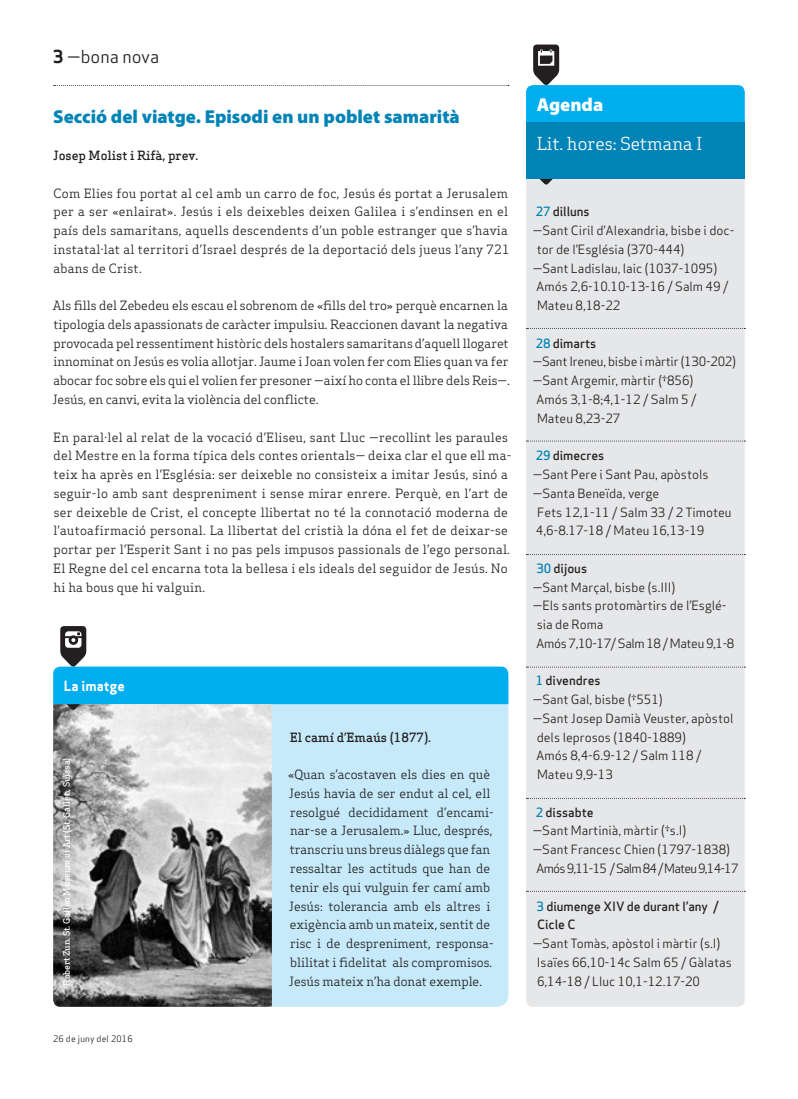
<style>
.page{position:relative;width:798px;height:1099px;background:#fff}
.page>*{position:absolute;margin:0;border:0;box-sizing:border-box;transform-origin:0 0}
.Titular_Petit{font:900 18.75px "Myriad Pro";color:#0083b6}
.Titular_Secció{font:900 18.75px "Myriad Pro";color:#fff}
.Subtitol_Secció{font:17.5px "Apex Serif";color:#fff}
.Capçalera{font:17.5px "Apex Sans Book T";color:#231f20}
.Titular_Secció_Petit{font:13.75px "Apex Sans Bold T";color:#fff}
.Text_General{font:12.5px/18.8px "Apex Serif";letter-spacing:.02em;color:#231f20}
.Text_General-2{font:12.5px/18.8px "Apex Serif";color:#231f20}
.Text_General-3{font:12.5px/18.8px "Apex Sans Book T";color:#231f20}
.Text_General-4{font:12.5px/18.8px "Apex Sans Medium T";color:#231f20}
.Text_General-5{font:12.5px "Apex Sans Book T";letter-spacing:-.02em;color:#231f20}
.Text_General-6{font:12.5px "Apex Sans Book T";letter-spacing:-.06em;color:#231f20}
.Text_General-7{font:12.5px "Apex Sans Book T";letter-spacing:-.03em;color:#231f20}
.Autors{font:500 12.5px "Apex Serif";color:#231f20}
.Text_General-8{font:500 12.5px "Apex Serif";color:#231f20}
.Peus_fotos{font:500 8.75px "Apex Serif";letter-spacing:-.015em;color:#fff}
.Data_Peu{font:8.75px "Apex Sans Book T";letter-spacing:.02em;color:#231f20}
.s1{font-family:"Apex Sans Bold T"}
.s2{color:#0083b6}
</style>
<div class="page">
<div style="left:526px;top:179px;width:218px;height:827px;background:#e6e7e9"></div>
<svg style="left:526px;top:328px;width:219px;height:1px"></svg>
<svg style="left:526px;top:554px;width:219px;height:1px"></svg>
<svg style="left:526px;top:666px;width:219px;height:1px"></svg>
<svg style="left:526px;top:440px;width:219px;height:1px"></svg>
<svg style="left:526px;top:798px;width:219px;height:1px"></svg>
<svg style="left:526px;top:890px;width:219px;height:1px"></svg>
<svg style="left:54px;top:85px;width:454px;height:1px"></svg>
<div style="left:526px;top:123px;width:218px;height:56px;background:#0083b6"></div>
<svg style="left:526px;top:45px;width:218px;height:78px"></svg>
<svg style="left:539px;top:179px;width:13px;height:6px"></svg>
<div style="left:53px;top:666px;width:455px;height:340px;background:#c6eafa;border-radius:11px"></div>
<img style="left:53px;top:710px;width:219px;height:296px">
<svg style="left:53px;top:626px;width:455px;height:84px"></svg>
<p class="Capçalera" style="left:53px;top:46px;width:107px"><span class="s1">3</span> —bona nova</p>
<p class="Titular_Petit" style="left:53px;top:104px;width:408px">Secció del viatge. Episodi en un poblet samarità</p>
<p class="Autors" style="left:53px;top:148px;width:146px">Josep Molist i Rifà, prev.</p>
<p class="Text_General" style="left:53px;top:183px;width:457px">Com Elies fou portat al cel amb un carro de foc, Jesús és portat a Jerusalem per a ser «enlairat». Jesús i els deixebles deixen Galilea i s’endinsen en el país dels samaritans, aquells descendents d’un poble estranger que s’havia instatal·lat al territori d’Israel després de la deportació dels jueus l’any 721 abans de Crist.</p>
<p class="Text_General-2" style="left:52px;top:296px;width:459px">Als fills del Zebedeu els escau el sobrenom de «fills del tro» perquè encarnen la tipologia dels apassionats de caràcter impulsiu. Reaccionen davant la negativa provocada pel ressentiment històric dels hostalers samaritans d’aquell llogaret innominat on Jesús es volia allotjar. Jaume i Joan volen fer com Elies quan va fer abocar foc sobre els qui el volien fer presoner —així ho conta el llibre dels Reis—.<br>Jesús, en canvi, evita la violència del conflicte.</p>
<p class="Text_General" style="left:53px;top:427px;width:459px">En paral·lel al relat de la vocació d’Eliseu, sant Lluc —recollint les paraules del Mestre en la forma típica dels contes orientals— deixa clar el que ell ma&shy;teix ha après en l’Església: ser deixeble no consisteix a imitar Jesús, sinó a seguir-lo amb sant despreniment i sense mirar enrere. Perquè, en l’art de ser deixeble de Crist, el concepte llibertat no té la connotació moderna de l’autoafirmació personal. La llibertat del cristià la dóna el fet de deixar-se portar per l’Esperit Sant i no pas pels impusos passionals de l’ego personal.<br>El Regne del cel encarna tota la bellesa i els ideals del seguidor de Jesús. No hi ha bous que hi valguin.</p>
<p class="Titular_Secció_Petit" style="left:64px;top:677px;width:62px">La imatge</p>
<p class="Peus_fotos" style="left:61px;top:985px;width:229px;rotate:-90deg">Robert Zun. St. Gallen Museum of Art (St. Gallen, Suïssa)</p>
<p class="Data_Peu" style="left:53px;top:1032px;width:81px">26 de juny del 2016</p>
<p class="Text_General-8" style="left:290px;top:729px;width:143px">El camí d’Emaús (1877).</p>
<p class="Text_General-2" style="left:288px;top:765px;width:207px">«Quan s’acostaven els dies en què Jesús havia de ser endut al cel, ell resolgué decididament d’encami&shy;nar-se a Jerusalem.» Lluc, després, transcriu uns breus diàlegs que fan ressaltar les actituds que han de tenir els qui vulguin fer camí amb Jesús: tolerancia amb els altres i exigència amb un mateix, sentit de risc i de despreniment, responsa&shy;blilitat i fidelitat als compromisos.</p>
<p class="Text_General-2" style="left:289px;top:971px;width:195px">Jesús mateix n’ha donat exemple.</p>
<p class="Titular_Secció" style="left:536px;top:92px;width:68px">Agenda</p>
<p class="Subtitol_Secció" style="left:536px;top:133px;width:167px">Lit. hores: Setmana I</p>
<p class="Text_General-4" style="left:535px;top:202px;width:55px"><span class="s2">27</span> dilluns</p>
<p class="Text_General-3" style="left:536px;top:221px;width:199px;text-indent:-4px">—Sant Ciril d’Alexandria, bisbe i doc&shy;tor de l’Església (370-444)</p>
<p class="Text_General-3" style="left:532px;top:258px;width:186px">—Sant Ladislau, laic (1037-1095)</p>
<p class="Text_General-3" style="left:536px;top:277px;width:193px">Amós 2,6-10.10-13-16 / Salm 49 /<br>Mateu 8,18-22</p>
<p class="Text_General-4" style="left:535px;top:333px;width:62px"><span class="s2">28</span> dimarts</p>
<p class="Text_General-5" style="left:532px;top:354px;width:205px">—Sant Ireneu, bisbe i màrtir (130-202)</p>
<p class="Text_General-3" style="left:532px;top:371px;width:162px">—Sant Argemir, màrtir (†856)</p>
<p class="Text_General-3" style="left:536px;top:390px;width:162px">Amós 3,1-8;4,1-12 / Salm 5 /</p>
<p class="Text_General-3" style="left:537px;top:408px;width:85px">Mateu 8,23-27</p>
<p class="Text_General-4" style="left:535px;top:446px;width:70px"><span class="s2">29</span> dimecres</p>
<p class="Text_General-3" style="left:532px;top:465px;width:177px">—Sant Pere i Sant Pau, apòstols</p>
<p class="Text_General-3" style="left:532px;top:483px;width:128px">—Santa Beneïda, verge</p>
<p class="Text_General-3" style="left:535px;top:502px;width:197px">Fets 12,1-11 / Salm 33 / 2 Timoteu<br>4,6-8.17-18 / Mateu 16,13-19</p>
<p class="Text_General-4" style="left:536px;top:558px;width:52px"><span class="s2">30</span> dijous</p>
<p class="Text_General-3" style="left:532px;top:577px;width:144px">—Sant Marçal, bisbe (s.III)</p>
<p class="Text_General-3" style="left:536px;top:596px;width:191px;text-indent:-4px">—Els sants protomàrtirs de l’Esglé&shy;sia de Roma</p>
<p class="Text_General-7" style="left:536px;top:635px;width:200px">Amós 7,10-17/ Salm 18 / Mateu 9,1-8</p>
<p class="Text_General-4" style="left:535px;top:671px;width:66px"><span class="s2">1</span> divendres</p>
<p class="Text_General-3" style="left:532px;top:690px;width:131px">—Sant Gal, bisbe (†551)</p>
<p class="Text_General-3" style="left:536px;top:708px;width:198px;text-indent:-4px">—Sant Josep Damià Veuster, apòstol dels leprosos (1840-1889)</p>
<p class="Text_General-3" style="left:536px;top:746px;width:166px">Amós 8,4-6.9-12 / Salm 118 /</p>
<p class="Text_General-3" style="left:537px;top:765px;width:77px">Mateu 9,9-13</p>
<p class="Text_General-4" style="left:535px;top:802px;width:59px"><span class="s2">2</span> dissabte</p>
<p class="Text_General-3" style="left:532px;top:821px;width:155px">—Sant Martinià, màrtir (†s.I)</p>
<p class="Text_General-3" style="left:532px;top:840px;width:199px">—Sant Francesc Chien (1797-1838)</p>
<p class="Text_General-6" style="left:536px;top:860px;width:204px">Amós 9,11-15 / Salm 84 / Mateu 9,14-17</p>
<p class="Text_General-4" style="left:536px;top:896px;width:184px"><span class="s2">3</span> diumenge XIV de durant l’any /<br>Cicle C</p>
<p class="Text_General-3" style="left:532px;top:933px;width:189px">—Sant Tomàs, apòstol i màrtir (s.I)</p>
<p class="Text_General-3" style="left:536px;top:952px;width:196px">Isaïes 66,10-14c Salm 65 / Gàlatas<br>6,14-18 / Lluc 10,1-12.17-20</p>
</div>
